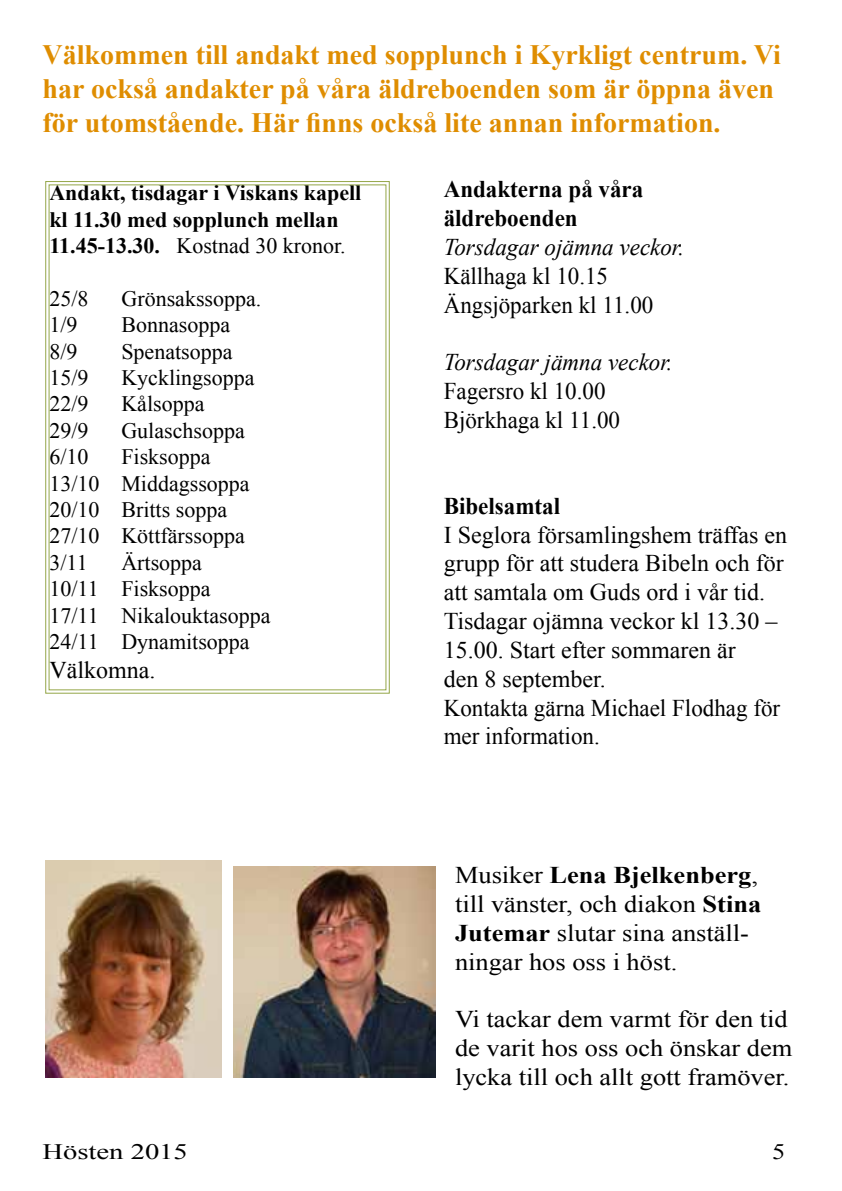
<style>
.page{position:relative;width:842px;height:1191px;background:#fff}
.page>*{position:absolute;margin:0;border:0;box-sizing:border-box;transform-origin:0 0}
.t1{font:700 28px/33.6px "Times New Roman";color:#df8d00}
.t2{font:24px/28.8px "Times New Roman";color:#000}
.t3{font:24px/28.8px "Times New Roman";color:#000;scale:1.1 1}
.t4{font:24px/28.8px "Times New Roman";color:#000;scale:.96 1}
.t5{font:italic 24px "Times New Roman";color:#000;scale:.96 1}
.t6{font:700 24px/28.8px "Times New Roman";color:#000;scale:.96 1}
.t7{font:22px/26.4px "Times New Roman";color:#000}
.t8{font:700 22px/26.4px "Times New Roman";color:#000}
.t9{font:22px "Times New Roman";color:#000;scale:1.3 1}
.t10{font:22px "Times New Roman";color:#000;scale:1.2 1}
.s1{font-weight:400}
.s2{font-weight:700}
</style>
<div class="page">
<svg style="left:45px;top:181px;width:345px;height:513px"></svg>
<img style="left:233px;top:866px;width:203px;height:211px">
<img style="left:45px;top:860px;width:177px;height:217px">
<p class="t1" style="left:43px;top:37px;width:740px">Välkommen till andakt med sopplunch i Kyrkligt centrum. Vi har också andakter på våra äldreboenden som är öppna även för utomstående. Här finns också lite annan information.</p>
<p class="t8" style="left:49px;top:179px;width:313px">Andakt, tisdagar i Viskans kapell kl 11.30 med sopplunch mellan<br>11.45-13.30. <span class="s1">Kostnad 30 kronor.</span></p>
<p class="t7" style="left:49px;top:285px;width:41px">25/8</p>
<p class="t7" style="left:122px;top:285px;width:141px">Grönsakssoppa.</p>
<p class="t7" style="left:49px;top:311px;width:30px">1/9</p>
<p class="t7" style="left:121px;top:311px;width:110px">Bonnasoppa</p>
<p class="t7" style="left:49px;top:338px;width:30px">8/9</p>
<p class="t7" style="left:121px;top:338px;width:113px">Spenatsoppa</p>
<p class="t7" style="left:49px;top:364px;width:41px">15/9</p>
<p class="t7" style="left:121px;top:364px;width:135px">Kycklingsoppa</p>
<p class="t7" style="left:49px;top:390px;width:41px">22/9</p>
<p class="t7" style="left:121px;top:390px;width:85px">Kålsoppa</p>
<p class="t7" style="left:49px;top:417px;width:41px">29/9</p>
<p class="t7" style="left:121px;top:417px;width:125px">Gulaschsoppa</p>
<p class="t7" style="left:49px;top:443px;width:41px">6/10</p>
<p class="t7" style="left:49px;top:443px;width:202px;text-indent:72px">Fisksoppa<br>13/10 Middagssoppa<br>20/10 Britts soppa<br>27/10 Köttfärssoppa<br>3/11</p>
<p class="t7" style="left:49px;top:549px;width:223px;text-indent:72px">Ärtsoppa<br>10/11 Fisksoppa<br>17/11 Nikalouktasoppa<br>24/11 Dynamitsoppa</p>
<p class="t2" style="left:49px;top:655px;width:107px">Välkomna.</p>
<p class="t6" style="left:444px;top:174px;width:210px">Andakterna på våra äldreboenden</p>
<p class="t5" style="left:444px;top:230px;width:252px">Torsdagar ojämna veckor.</p>
<p class="t4" style="left:444px;top:261px;width:220px">Källhaga kl 10.15<br>Ängsjöparken kl 11.00</p>
<p class="t5" style="left:444px;top:346px;width:240px">Torsdagar jämna veckor.</p>
<p class="t4" style="left:444px;top:376px;width:185px">Fagersro kl 10.00<br>Björkhaga kl 11.00</p>
<p class="t6" style="left:444px;top:491px;width:123px">Bibelsamtal</p>
<p class="t2" style="left:444px;top:520px;width:345px">I Seglora församlingshem träffas en grupp för att studera Bibeln och för att samtala om Guds ord i vår tid.<br>Tisdagar ojämna veckor kl 13.30 –<br>15.00. Start efter sommaren är<br>den 8 september.<br>Kontakta gärna Michael Flodhag för mer information.</p>
<p class="t3" style="left:455px;top:860px;width:280px">Musiker <span class="s2">Lena Bjelkenberg</span>, till vänster, och diakon <span class="s2">Stina<br>Jutemar</span> slutar sina anställ&shy;ningar hos oss i höst.</p>
<p class="t3" style="left:455px;top:1004px;width:308px">Vi tackar dem varmt för den tid de varit hos oss och önskar dem lycka till och allt gott framöver.</p>
<p class="t9" style="left:43px;top:1136px;width:113px">Hösten 2015</p>
<p class="t10" style="left:772px;top:1136px;width:13px">5</p>
</div>
